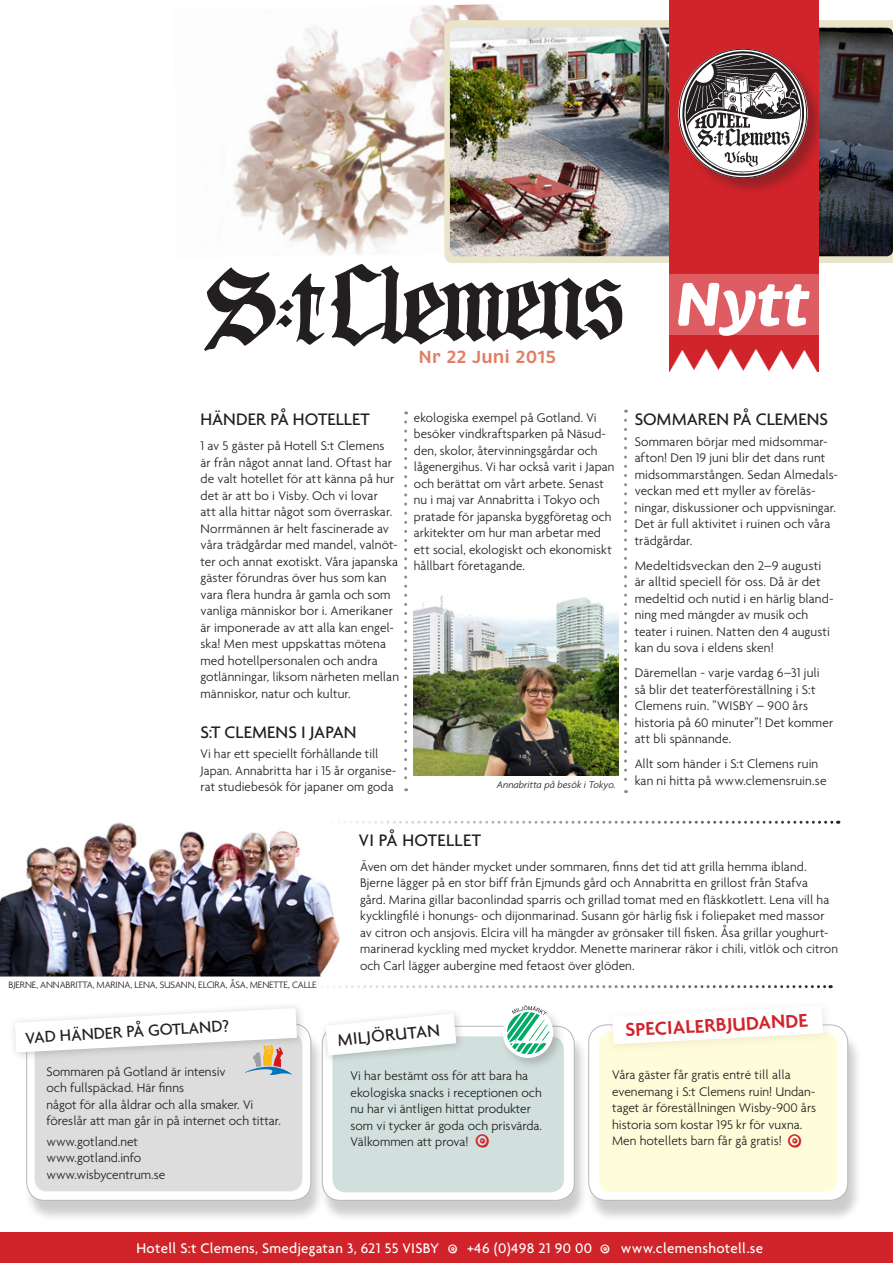
<style>
.page{position:relative;width:893px;height:1263px;background:#fff}
.page>*{position:absolute;margin:0;border:0;box-sizing:border-box;transform-origin:0 0}
.t1{font:italic 700 63px "Brevia";color:#fff}
.t2{font:32.85px "Zapf Dingbats ITC";color:#fff}
.t3{font:600 19.95px "Agenda";color:#d1232a}
.t4{font:18px "Agenda";letter-spacing:.005em;color:#231f20}
.t5{font:600 18px "Brevia";color:#e17e64}
.t6{font:17.25px "Agenda";color:#231f20}
.t7{font:15px "Agenda";letter-spacing:.02em;color:#fff}
.t8{font:300 13.5px/16.5px "Agenda";letter-spacing:.005em;color:#231f20}
.t9{font:13.5px/16.5px "Agenda";letter-spacing:-.01em;color:#231f20}
.t10{font:italic 300 10.5px "Agenda";color:#231f20}
.t11{font:300 10.05px "Agenda";letter-spacing:-.02em;color:#231f20}
</style>
<div class="page">
<div style="left:586px;top:1030px;width:276px;height:192px;background:#231f20;opacity:.22"></div>
<div style="left:589px;top:1025px;width:259px;height:175px;background:#fff;border-radius:18px"></div>
<div style="left:588px;top:1025px;width:260px;height:175px;border:1px solid #b6b7bb;border-radius:18px"></div>
<div style="left:599px;top:1032px;width:238px;height:160px;background:#fffcda;border-radius:13px"></div>
<img style="left:233px;top:4px;width:267px;height:251px">
<svg style="left:444px;top:20px;width:449px;height:243px;background:#e6e0c7"></svg>
<img style="left:450px;top:28px;width:443px;height:228px">
<img style="left:0;top:822px;width:340px;height:154px">
<svg style="left:331px;top:264px;width:292px;height:83px"></svg>
<svg style="left:204px;top:267px;width:121px;height:84px"></svg>
<div style="left:0;top:1232px;width:893px;height:31px;background:#d1232a"></div>
<div style="left:319px;top:1032px;width:269px;height:190px;background:#231f20;opacity:.22"></div>
<div style="left:322px;top:1026px;width:252px;height:174px;background:#fff;border-radius:18px"></div>
<div style="left:333px;top:1037px;width:230px;height:155px;background:#d1e0dd;border-radius:13px"></div>
<div style="left:333px;top:1037px;width:231px;height:155px;border:1px solid #b6b7bb;border-radius:13px"></div>
<div style="left:319px;top:1007px;width:147px;height:58px;background:#231f20;opacity:.22"></div>
<svg style="left:326px;top:1013px;width:130px;height:42px"></svg>
<div style="left:24px;top:1029px;width:301px;height:193px;background:#231f20;opacity:.22"></div>
<div style="left:27px;top:1024px;width:284px;height:176px;background:#fff;border-radius:18px"></div>
<div style="left:27px;top:1024px;width:284px;height:176px;border:1px solid #b6b7bb;border-radius:18px"></div>
<div style="left:34px;top:1032px;width:268px;height:159px;background:#dedddd;border-radius:13px"></div>
<div style="left:34px;top:1032px;width:269px;height:160px;border:1px solid #b6b7bb;border-radius:13px"></div>
<div style="left:9px;top:1002px;width:297px;height:60px;background:#231f20;opacity:.22"></div>
<svg style="left:15px;top:1008px;width:282px;height:67px"></svg>
<div style="left:606px;top:1000px;width:226px;height:54px;background:#baa686;opacity:.22"></div>
<svg style="left:612px;top:1006px;width:211px;height:38px"></svg>
<div style="left:499px;top:1003px;width:67px;height:67px;background:#231f20;opacity:.22"></div>
<div style="left:503px;top:1007px;width:50px;height:51px;background:#fff;border-radius:50%"></div>
<svg style="left:507px;top:1005px;width:43px;height:49px"></svg>
<svg style="left:320px;top:821px;width:518px;height:3px"></svg>
<svg style="left:327px;top:985px;width:504px;height:3px"></svg>
<svg style="left:404px;top:422px;width:3px;height:369px"></svg>
<svg style="left:624px;top:420px;width:3px;height:373px"></svg>
<div style="left:669px;top:0;width:149px;height:371px;background:#d1232a"></div>
<div style="left:679px;top:49px;width:145px;height:146px;background:#231f20;opacity:.33"></div>
<svg style="left:681px;top:49px;width:126px;height:128px;background:#a08081"></svg>
<div style="left:669px;top:274px;width:150px;height:60px;background:#dd5d62"></div>
<img style="left:414px;top:595px;width:204px;height:181px">
<svg style="left:669px;top:371px;width:51px;height:1px"></svg>
<svg style="left:791px;top:371px;width:27px;height:1px"></svg>
<p class="t4" style="left:200px;top:408px;width:171px">HÄNDER PÅ HOTELLET</p>
<p class="t8" style="left:200px;top:437px;width:200px">1 av 5 gäster på Hotell S:t Clemens<br>är från något annat land. Oftast har de valt hotellet för att känna på hur det är att bo i Visby. Och vi lovar<br>att alla hittar något som överraskar.<br>Norrmännen är helt fascinerade av våra trädgårdar med mandel, valnöt&shy;ter och annat exotiskt. Våra japanska gäster förundras över hus som kan vara flera hundra år gamla och som vanliga människor bor i. Amerikaner är imponerade av att alla kan engel&shy;ska! Men mest uppskattas mötena med hotellpersonalen och andra gotlänningar, liksom närheten mellan människor, natur och kultur.</p>
<p class="t4" style="left:200px;top:721px;width:157px">S:T CLEMENS I JAPAN</p>
<p class="t8" style="left:200px;top:746px;width:197px">Vi har ett speciellt förhållande till<br>Japan. Annabritta har i 15 år organise&shy;rat studiebesök för japaner om goda</p>
<p class="t5" style="left:419px;top:346px;width:139px">Nr 22 Juni 2015</p>
<p class="t8" style="left:414px;top:409px;width:202px">ekologiska exempel på Gotland. Vi besöker vindkraftsparken på Näsud&shy;den, skolor, återvinningsgårdar och lågenergihus. Vi har också varit i Japan och berättat om vårt arbete. Senast nu i maj var Annabritta i Tokyo och pratade för japanska byggföretag och arkitekter om hur man arbetar med ett social, ekologiskt och ekonomiskt hållbart företagande.</p>
<p class="t1" style="left:675px;top:265px;width:137px">Nytt</p>
<p class="t2" style="left:716px;top:338px;width:81px">▲▲▲</p>
<p class="t2" style="left:716px;top:346px;width:81px">▲▲▲</p>
<p class="t4" style="left:635px;top:408px;width:195px">SOMMAREN PÅ CLEMENS</p>
<p class="t8" style="left:635px;top:433px;width:205px">Sommaren börjar med midsommar&shy;afton! Den 19 juni blir det dans runt midsommarstången. Sedan Almedals&shy;veckan med ett myller av föreläs&shy;ningar, diskussioner och uppvisningar.<br>Det är full aktivitet i ruinen och våra trädgårdar.</p>
<p class="t8" style="left:635px;top:557px;width:200px">Medeltidsveckan den 2–9 augusti är alltid speciell för oss. Då är det medeltid och nutid i en härlig bland&shy;ning med mängder av musik och teater i ruinen. Natten den 4 augusti kan du sova i eldens sken!</p>
<p class="t8" style="left:635px;top:665px;width:200px">Däremellan - varje vardag 6–31 juli så blir det teaterföreställning i S:t<br>Clemens ruin. ”WISBY – 900 års historia på 60 minuter”! Det kommer att bli spännande.</p>
<p class="t8" style="left:635px;top:756px;width:185px">Allt som händer i S:t Clemens ruin</p>
<p class="t10" style="left:497px;top:778px;width:121px">Annabritta på besök i Tokyo.</p>
<p class="t8" style="left:635px;top:772px;width:193px">kan ni hitta på www.clemensruin.se</p>
<p class="t4" style="left:359px;top:829px;width:124px">VI PÅ HOTELLET</p>
<p class="t11" style="left:9px;top:978px;width:310px">BJERNE, ANNABRITTA, MARINA, LENA, SUSANN, ELCIRA, ÅSA, MENETTE, CALLE</p>
<p class="t8" style="left:360px;top:858px;width:479px">Även om det händer mycket under sommaren, finns det tid att grilla hemma ibland.<br>Bjerne lägger på en stor biff från Ejmunds gård och Annabritta en grillost från Stafva<br>gård. Marina gillar baconlindad sparris och grillad tomat med en fläskkotlett. Lena vill ha kycklingfilé i honungs- och dijonmarinad. Susann gör härlig fisk i foliepaket med massor av citron och ansjovis. Elcira vill ha mängder av grönsaker till fisken. Åsa grillar youghurt&shy;marinerad kyckling med mycket kryddor. Menette marinerar räkor i chili, vitlök och citron och Carl lägger aubergine med fetaost över glöden.</p>
<p class="t6" style="left:25px;top:1028px;width:206px;rotate:-4deg">VAD HÄNDER PÅ GOTLAND?</p>
<p class="t3" style="left:625px;top:1017px;width:184px;rotate:-3deg">SPECIALERBJUDANDE</p>
<p class="t4" style="left:337px;top:1029px;width:104px;rotate:-5deg">MILJÖRUTAN</p>
<p class="t8" style="left:351px;top:1067px;width:193px">Vi har bestämt oss för att bara ha ekologiska snacks i receptionen och nu har vi äntligen hittat produkter som vi tycker är goda och prisvärda.<br>Välkommen att prova!</p>
<p class="t8" style="left:46px;top:1063px;width:236px">Sommaren på Gotland är intensiv<br>och fullspäckad. Här finns<br>något för alla åldrar och alla smaker. Vi föreslår att man går in på internet och tittar.</p>
<p class="t8" style="left:46px;top:1133px;width:93px">www.gotland.net</p>
<p class="t8" style="left:46px;top:1149px;width:96px">www.gotland.info</p>
<p class="t8" style="left:46px;top:1166px;width:120px">www.wisbycentrum.se</p>
<p class="t9" style="left:43px;top:1065px;width:197px">Nu är det Ledlampor som gäller. Alla julbelysningar ska naturligtvis vara<br>LED som kräver minimalt med energi</p>
<p class="t9" style="left:43px;top:1114px;width:182px">– och vi kan få slösa med ljus hela december.</p>
<p class="t8" style="left:612px;top:1066px;width:206px">Våra gäster får gratis entré till alla evenemang i S:t Clemens ruin! Undan&shy;taget är föreställningen Wisby-900 års historia som kostar 195 kr för vuxna.<br>Men hotellets barn får gå gratis!</p>
<p class="t7" style="left:137px;top:1239px;width:304px">Hotell S:t Clemens, Smedjegatan 3, 621 55 VISBY</p>
<p class="t7" style="left:467px;top:1239px;width:126px">+46 (0)498 21 90 00</p>
<p class="t7" style="left:621px;top:1239px;width:144px">www.clemenshotell.se</p>
</div>
